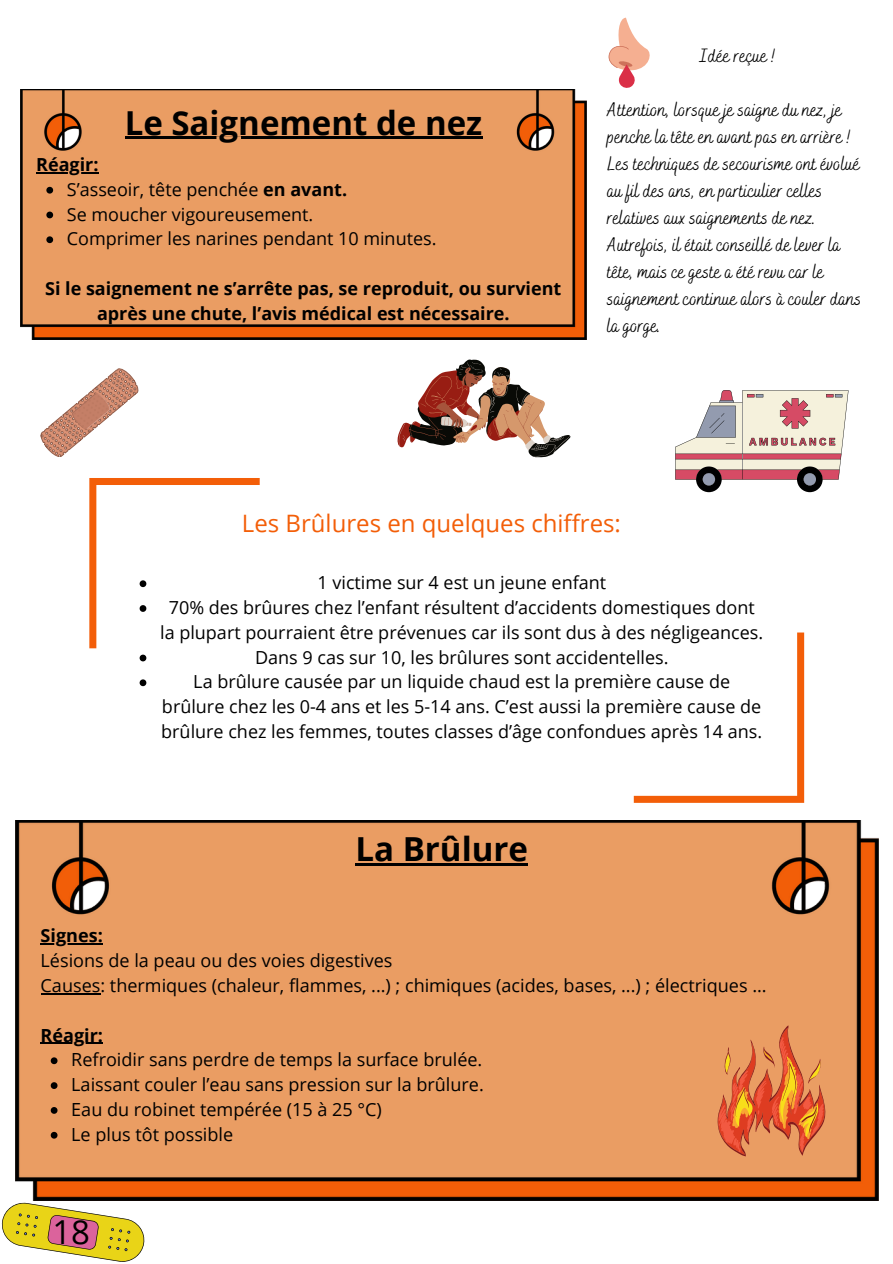
<style>
.page{position:relative;width:893px;height:1264px;background:#fff}
.page>*{position:absolute;margin:0;border:0;box-sizing:border-box;transform-origin:0 0}
.t1{font:700 33.15px "Open Sans";color:#000}
.t2{font:700 33px "Open Sans";color:#000}
.t3{font:33px "Open Sans";color:#000}
.t4{font:24px "Open Sans";color:#f35e08}
.t5{font:19.5px/27px "Bakerie Smooth";color:#000}
.t6{font:18px/24.8px "Open Sans";color:#000;text-align:center}
.t7{font:700 18px/24.8px "Open Sans";color:#000;text-align:center}
.s1{font-weight:700}
</style>
<div class="page">
<img style="left:20px;top:89px;width:566px;height:250px">
<svg style="left:608px;top:18px;width:42px;height:70px"></svg>
<img style="left:15px;top:820px;width:863px;height:380px">
<hr style="left:355px;top:863px;width:173px;height:2px;background:#000">
<hr style="left:41px;top:943px;width:62px;height:1px;background:#000">
<hr style="left:41px;top:993px;width:59px;height:1px;background:#000">
<hr style="left:41px;top:1042px;width:62px;height:1px;background:#000">
<svg style="left:51px;top:1057px;width:6px;height:7px"></svg>
<svg style="left:51px;top:1082px;width:6px;height:6px"></svg>
<svg style="left:51px;top:1106px;width:6px;height:7px"></svg>
<svg style="left:51px;top:1131px;width:6px;height:7px"></svg>
<svg style="left:633px;top:632px;width:171px;height:170px"></svg>
<svg style="left:89px;top:478px;width:171px;height:170px"></svg>
<svg style="left:140px;top:654px;width:6px;height:7px"></svg>
<svg style="left:140px;top:679px;width:6px;height:7px"></svg>
<svg style="left:675px;top:390px;width:173px;height:102px"></svg>
<svg style="left:40px;top:368px;width:99px;height:89px"></svg>
<svg style="left:397px;top:359px;width:173px;height:98px"></svg>
<svg style="left:717px;top:1011px;width:131px;height:145px;background:#e4874f"></svg>
<hr style="left:125px;top:137px;width:357px;height:2px;background:#000">
<hr style="left:36px;top:172px;width:63px;height:1px;background:#000">
<svg style="left:46px;top:187px;width:7px;height:7px"></svg>
<svg style="left:46px;top:212px;width:7px;height:6px"></svg>
<svg style="left:46px;top:236px;width:7px;height:7px"></svg>
<svg style="left:1px;top:1202px;width:144px;height:60px"></svg>
<p class="t2" style="left:125px;top:99px;width:359px">Le Saignement de nez</p>
<p class="t7" style="left:36px;top:152px;width:64px">Réagir:</p>
<p class="t6" style="left:67px;top:176px;width:282px">S’asseoir, tête penchée <span class="s1">en avant.</span></p>
<p class="t6" style="left:67px;top:201px;width:248px">Se moucher vigoureusement.</p>
<p class="t6" style="left:67px;top:226px;width:371px">Comprimer les narines pendant 10 minutes.</p>
<p class="t7" style="left:45px;top:275px;width:517px">Si le saignement ne s’arrête pas, se reproduit, ou survient après une chute, l’avis médical est nécessaire.</p>
<p class="t5" style="left:699px;top:43px;width:78px">Idée reçue !</p>
<p class="t5" style="left:607px;top:97px;width:254px">Attention, lorsque je saigne du nez, je penche la tête en avant pas en arrière !<br>Les techniques de secourisme ont évolué au fil des ans, en particulier celles relatives aux saignements de nez.</p>
<p class="t5" style="left:607px;top:232px;width:256px">Autrefois, il était conseillé de lever la tête, mais ce geste a été revu car le saignement continue alors à couler dans la gorge.</p>
<p class="t4" style="left:242px;top:506px;width:380px">Les Brûlures en quelques chiffres:</p>
<p class="t6" style="left:317px;top:570px;width:290px">1 victime sur 4 est un jeune enfant</p>
<p class="t6" style="left:160px;top:594px;width:604px">70% des brûures chez l’enfant résultent d’accidents domestiques dont la plupart pourraient être prévenues car ils sont dus à des négligeances.</p>
<p class="t6" style="left:255px;top:644px;width:415px">Dans 9 cas sur 10, les brûlures sont accidentelles.</p>
<p class="t6" style="left:161px;top:669px;width:602px">La brûlure causée par un liquide chaud est la première cause de brûlure chez les 0-4 ans et les 5-14 ans. C’est aussi la première cause de brûlure chez les femmes, toutes classes d’âge confondues après 14 ans.</p>
<p class="t1" style="left:355px;top:825px;width:174px">La Brûlure</p>
<p class="t7" style="left:41px;top:922px;width:64px">Signes:</p>
<p class="t6" style="left:41px;top:947px;width:353px">Lésions de la peau ou des voies digestives</p>
<p class="t6" style="left:41px;top:972px;width:727px">Causes: thermiques (chaleur, flammes, ...) ; chimiques (acides, bases, ...) ; électriques ...</p>
<p class="t7" style="left:41px;top:1022px;width:64px">Réagir:</p>
<p class="t6" style="left:71px;top:1047px;width:412px">Refroidir sans perdre de temps la surface brulée.</p>
<p class="t6" style="left:71px;top:1071px;width:414px">Laissant couler l’eau sans pression sur la brûlure.</p>
<p class="t6" style="left:71px;top:1096px;width:312px">Eau du robinet tempérée (15 à 25 °C)</p>
<p class="t6" style="left:71px;top:1121px;width:163px">Le plus tôt possible</p>
<p class="t3" style="left:52px;top:1208px;width:39px">18</p>
</div>
